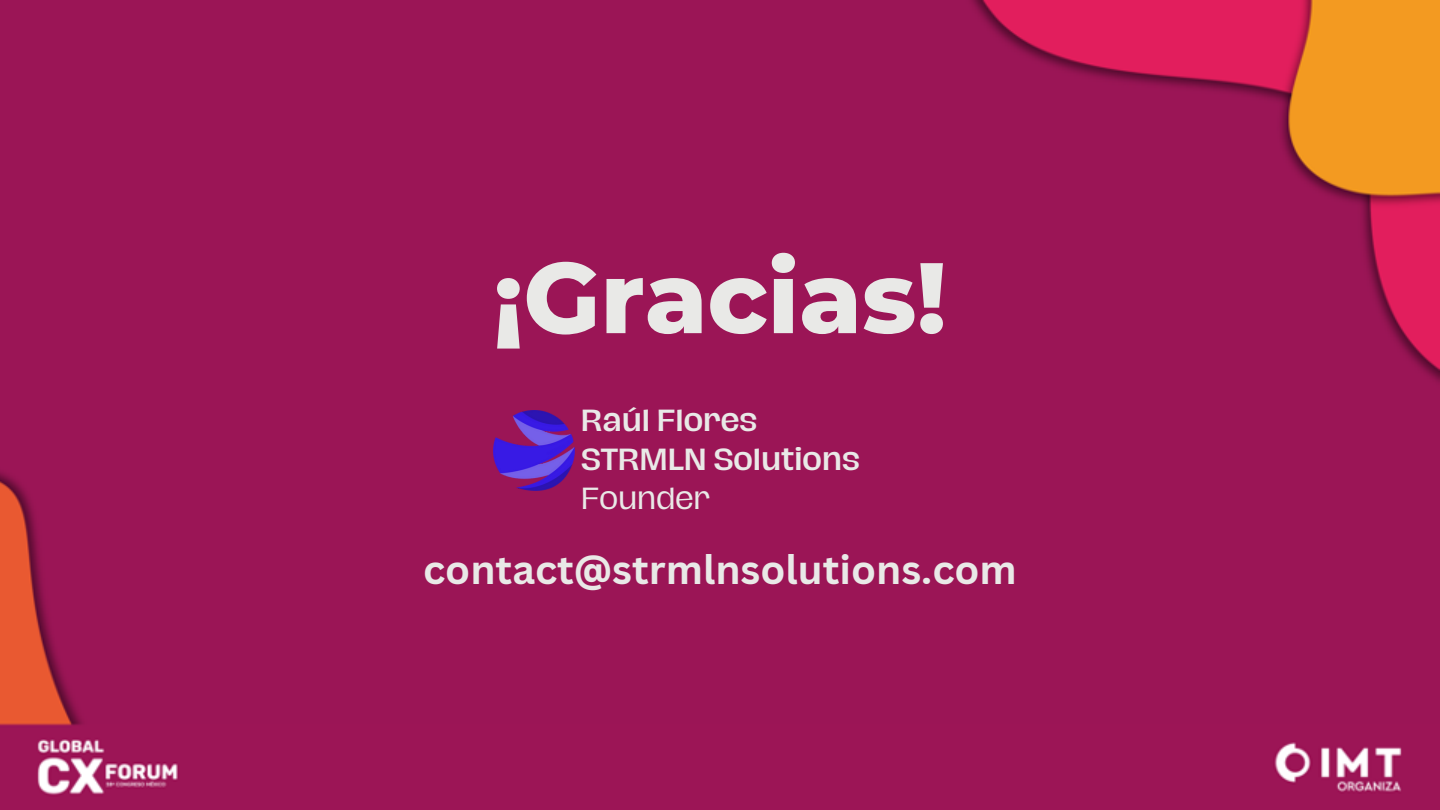
<style>
.page{position:relative;width:1440px;height:810px;background:#fff}
.page>*{position:absolute;margin:0;border:0;box-sizing:border-box;transform-origin:0 0}
.t1{font:800 100px "Montserrat";color:#e9e9e7}
.t2{font:700 40px "Canva Sans";color:#e9e9e7}
.t3{font:500 28px "Hagrid";color:#e9e9e7}
.t4{font:28px "Hagrid";color:#e9e9e7}
</style>
<div class="page">
<img style="left:0;top:0;width:1440px;height:810px">
<img style="left:493px;top:410px;width:81px;height:80px">
<h1 class="t1" style="left:493px;top:236px;width:455px">¡Gracias!</h1>
<p class="t3" style="left:581px;top:407px;width:178px">Raúl Flores</p>
<p class="t3" style="left:581px;top:446px;width:280px">STRMLN Solutions</p>
<h2 class="t4" style="left:581px;top:485px;width:131px">Founder</h2>
<p class="t2" style="left:423px;top:541px;width:595px">contact@strmlnsolutions.com</p>
</div>
